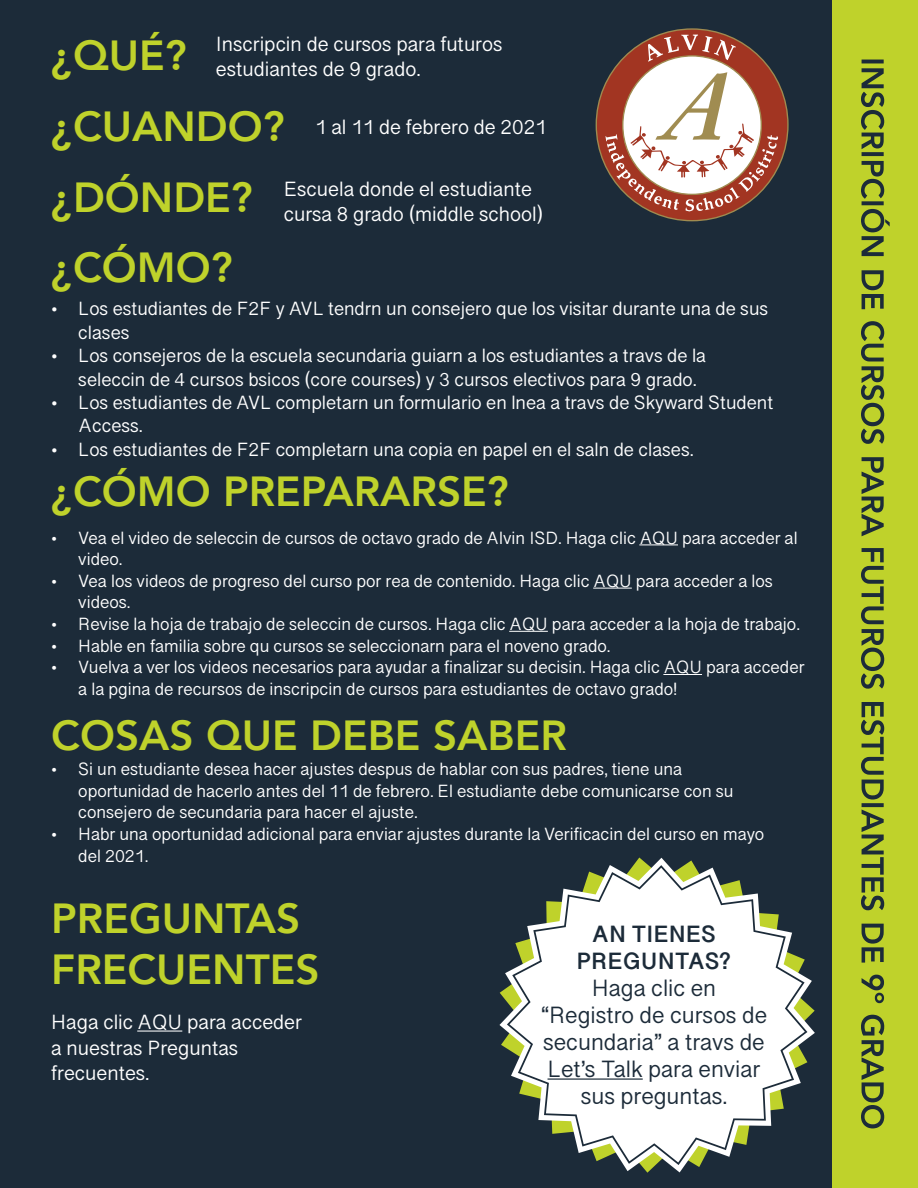
<style>
.page{position:relative;width:918px;height:1188px;background:#fff}
.page>*{position:absolute;margin:0;border:0;box-sizing:border-box;transform-origin:0 0}
.t1{font:800 42px/50.4px "Avenir";color:#bfd22b}
.t2{font:24px/27px "Malayalam Sangam MN";color:#1c2b39;text-align:center}
.t3{font:700 24px/27px "Malayalam Sangam MN";color:#1c2b39;text-align:center}
.t4{font:21px/25.2px "Malayalam Sangam MN";color:#fff}
.t5{font:19.5px/23.4px "Malayalam Sangam MN";color:#fff}
.t6{font:18px/21.6px "Malayalam Sangam MN";color:#fff}
.s1{font-family:"Avenir";font-weight:800;font-size:42px;color:#bfd22b}
</style>
<div class="page">
<div style="left:0;top:0;width:833px;height:1188px;background:#1c2b39"></div>
<div style="left:833px;top:0;width:85px;height:1188px;background:#bfd22b"></div>
<hr style="left:639px;top:544px;width:39px;height:1px;background:#fff">
<hr style="left:593px;top:588px;width:39px;height:1px;background:#fff">
<hr style="left:509px;top:631px;width:39px;height:1px;background:#fff">
<hr style="left:663px;top:674px;width:39px;height:1px;background:#fff">
<svg style="left:499px;top:858px;width:316px;height:314px"></svg>
<svg style="left:507px;top:865px;width:300px;height:300px;fill:#fff"></svg>
<hr style="left:548px;top:1078px;width:95px;height:2px;background:#1c2b39">
<hr style="left:137px;top:1031px;width:45px;height:1px;background:#fff">
<div style="left:596px;top:29px;width:192px;height:192px;background:#a23522;border-radius:50%"></div>
<div style="left:623px;top:56px;width:138px;height:138px;background:#fff;border-radius:50%"></div>
<svg style="left:648px;top:34px;width:88px;height:28px"></svg>
<svg style="left:605px;top:72px;width:173px;height:139px"></svg>
<svg style="left:861px;top:60px;width:29px;height:1068px"></svg>
<h1 class="t1" style="left:51px;top:31px;width:137px">¿QUÉ?</h1>
<p class="t4" style="left:216px;top:34px;width:288px">Inscripción de cursos para futuros estudiantes de 9 grado.</p>
<p class="t4" style="left:51px;top:117px;width:497px"><span class="s1">¿CUANDO?</span> 1 al 11 de febrero de 2021</p>
<p class="t4" style="left:284px;top:179px;width:261px;text-indent:-232px"><span class="s1">¿DÓNDE?</span> Escuela donde el estudiante cursa 8 grado (middle school)</p>
<h1 class="t1" style="left:51px;top:243px;width:183px">¿CÓMO?</h1>
<p class="t5" style="left:78px;top:299px;width:691px;text-indent:-27px">• Los estudiantes de F2F y AVL tendrn un consejero que los visitar durante una de sus clases</p>
<p class="t5" style="left:78px;top:346px;width:629px;text-indent:-27px">• Los consejeros de la escuela secundaria guiarn a los estudiantes a travs de la selección de 4 cursos bsicos (core courses) y 3 cursos electivos para 9 grado.</p>
<p class="t5" style="left:78px;top:393px;width:696px;text-indent:-27px">• Los estudiantes de AVL completarn un formulario en lnea a travs de Skyward Student<br>Access.</p>
<p class="t5" style="left:51px;top:440px;width:644px">• Los estudiantes de F2F completarn una copia en papel en el salón de clases.</p>
<h1 class="t1" style="left:51px;top:467px;width:459px">¿CÓMO PREPARARSE?</h1>
<p class="t6" style="left:78px;top:529px;width:721px;text-indent:-27px">• Vea el video de selección de cursos de octavo grado de Alvin ISD. Haga clic AQU para acceder al video.</p>
<p class="t6" style="left:78px;top:572px;width:696px;text-indent:-27px">• Vea los videos de progreso del curso por rea de contenido. Haga clic AQU para acceder a los videos.</p>
<p class="t6" style="left:51px;top:615px;width:750px">• Revise la hoja de trabajo de selección de cursos. Haga clic AQU para acceder a la hoja de trabajo.</p>
<p class="t6" style="left:51px;top:637px;width:561px">• Hable en familia sobre qu cursos se seleccionarn para el noveno grado.</p>
<p class="t6" style="left:78px;top:658px;width:728px;text-indent:-27px">• Vuelva a ver los videos necesarios para ayudar a finalizar su decisión. Haga clic AQU para acceder a la pgina de recursos de inscripción de cursos para estudiantes de octavo grado!</p>
<h1 class="t1" style="left:51px;top:710px;width:517px">COSAS QUE DEBE SABER</h1>
<p class="t6" style="left:78px;top:760px;width:657px;text-indent:-27px">• Si un estudiante desea hacer ajustes despus de hablar con sus padres, tiene una oportunidad de hacerlo antes del 11 de febrero. El estudiante debe comunicarse con su consejero de secundaria para hacer el ajuste.</p>
<p class="t6" style="left:78px;top:825px;width:687px;text-indent:-27px">• Habr una oportunidad adicional para enviar ajustes durante la Verificación del curso en mayo del 2021.</p>
<h1 class="t1" style="left:51px;top:894px;width:270px">PREGUNTAS<br>FRECUENTES</h1>
<p class="t4" style="left:51px;top:1012px;width:252px">Haga clic AQU para acceder a nuestras Preguntas frecuentes.</p>
<h2 class="t3" style="left:576px;top:924px;width:157px">¿AN TIENES<br>PREGUNTAS?</h2>
<h2 class="t2" style="left:541px;top:978px;width:228px">Haga clic en<br>“Registro de cursos de secundaria” a travs de<br>Let’s Talk para enviar sus preguntas.</h2>
</div>
